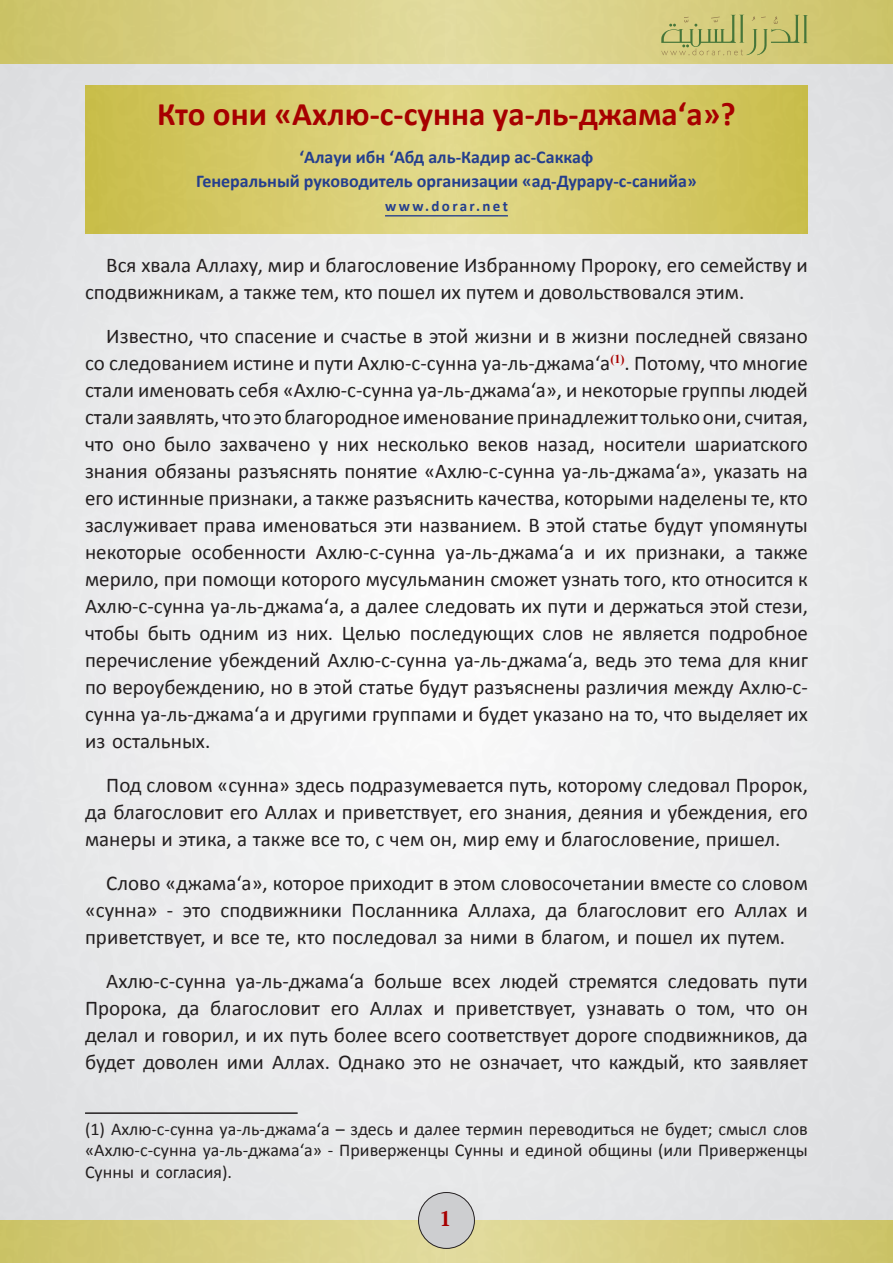
<style>
.page{position:relative;width:893px;height:1263px;background:#fff}
.page>*{position:absolute;margin:0;border:0;box-sizing:border-box;transform-origin:0 0}
.Обычный{font:700 33px "Calibri";color:#a70000}
.الخط_الأساسي{font:21px/27px "Calibri";color:#231f20;text-align:justify}
.t1{font:700 21px "PT Serif";color:#a70000}
.t2{font:18px/21.6px "Calibri";color:#231f20;text-align:justify}
.Обычный-2{font:700 18px "Calibri";color:#253f8e}
.t3{font:700 15px "Calibri";letter-spacing:.16em;color:#253f8e}
</style>
<div class="page">
<img style="left:0;top:0;width:893px;height:1263px">
<div style="left:419px;top:1192px;width:55px;height:56px;background:#cdced0;border-radius:50%"></div>
<div style="left:418px;top:1192px;width:57px;height:57px;border:1px solid #231f20;border-radius:50%"></div>
<svg style="left:661px;top:15px;width:147px;height:40px;background:#c1bf72"></svg>
<hr style="left:385px;top:215px;width:123px;height:1px;background:#253f8e">
<hr style="left:85px;top:1112px;width:213px;height:2px;background:#231f20">
<p class="Обычный" style="left:157px;top:93px;width:580px">Кто они «Ахлю-с-сунна уа-ль-джама‘а»?</p>
<p class="Обычный-2" style="left:300px;top:146px;width:295px">‘Алауи ибн ‘Абд аль-Кадир ас-Саккаф</p>
<p class="Обычный-2" style="left:196px;top:170px;width:502px">Генеральный руководитель организации «ад-Дурару-с-санийа»</p>
<p class="t3" style="left:385px;top:197px;width:124px">www.dorar.net</p>
<p class="الخط_الأساسي" style="left:85px;top:252px;width:724px;text-indent:21px">Вся хвала Аллаху, мир и благословение Избранному Пророку, его семейству и сподвижникам, а также тем, кто пошел их путем и довольствовался этим.</p>
<p class="الخط_الأساسي" style="left:85px;top:323px;width:724px;text-indent:21px">Известно, что спасение и счастье в этой жизни и в жизни последней связано со следованием истине и пути Ахлю-с-сунна уа-ль-джама‘а<sup>(1)</sup>. Потому, что многие стали именовать себя «Ахлю-с-сунна уа-ль-джама‘а», и некоторые группы людей стали заявлять, что это благородное именование принадлежит только они, считая, что оно было захвачено у них несколько веков назад, носители шариатского знания обязаны разъяснять понятие «Ахлю-с-сунна уа-ль-джама‘а», указать на его истинные признаки, а также разъяснить качества, которыми наделены те, кто заслуживает права именоваться эти названием. В этой статье будут упомянуты некоторые особенности Ахлю-с-сунна уа-ль-джама‘а и их признаки, а также мерило, при помощи которого мусульманин сможет узнать того, кто относится к Ахлю-с-сунна уа-ль-джама‘а, а далее следовать их пути и держаться этой стези, чтобы быть одним из них. Целью последующих слов не является подробное перечисление убеждений Ахлю-с-сунна уа-ль-джама‘а, ведь это тема для книг по вероубеждению, но в этой статье будут разъяснены различия между Ахлю-с&shy;сунна уа-ль-джама‘а и другими группами и будет указано на то, что выделяет их из остальных.</p>
<p class="الخط_الأساسي" style="left:85px;top:772px;width:724px;text-indent:21px">Под словом «сунна» здесь подразумевается путь, которому следовал Пророк, да благословит его Аллах и приветствует, его знания, деяния и убеждения, его манеры и этика, а также все то, с чем он, мир ему и благословение, пришел.</p>
<p class="الخط_الأساسي" style="left:85px;top:870px;width:724px;text-indent:21px">Слово «джама‘а», которое приходит в этом словосочетании вместе со словом «сунна» - это сподвижники Посланника Аллаха, да благословит его Аллах и приветствует, и все те, кто последовал за ними в благом, и пошел их путем.</p>
<p class="الخط_الأساسي" style="left:85px;top:968px;width:724px;text-indent:21px">Ахлю-с-сунна уа-ль-джама‘а больше всех людей стремятся следовать пути Пророка, да благословит его Аллах и приветствует, узнавать о том, что он делал и говорил, и их путь более всего соответствует дороге сподвижников, да будет доволен ими Аллах. Однако это не означает, что каждый, кто заявляет</p>
<p class="t2" style="left:85px;top:1118px;width:724px">(1) Ахлю-с-сунна уа-ль-джама‘а – здесь и далее термин переводиться не будет; смысл слов «Ахлю-с-сунна уа-ль-джама‘а» - Приверженцы Сунны и единой общины (или Приверженцы Сунны и согласия).</p>
<p class="t1" style="left:439px;top:1204px;width:13px">1</p>
</div>
